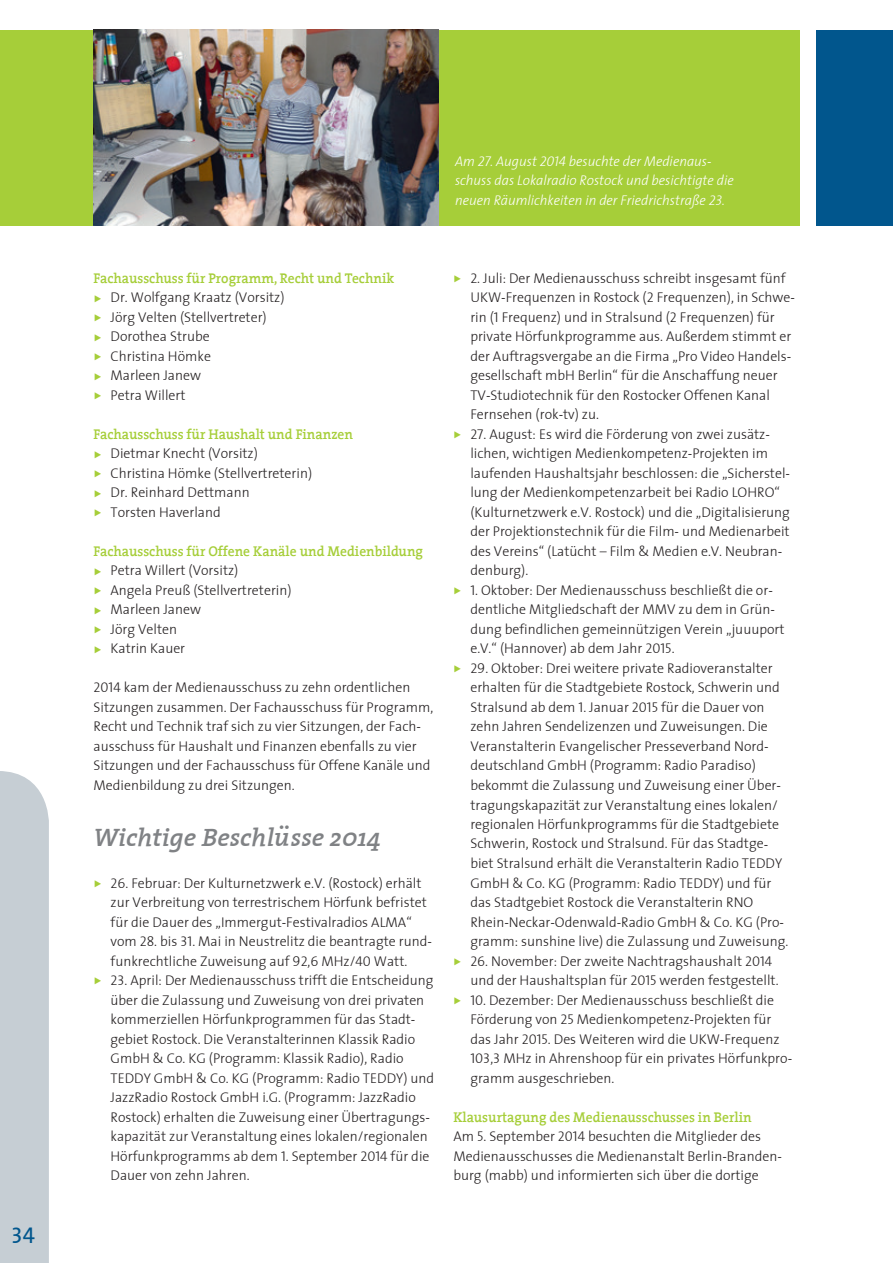
<style>
.page{position:relative;width:893px;height:1263px;background:#fff}
.page>*{position:absolute;margin:0;border:0;box-sizing:border-box;transform-origin:0 0}
.t1{font:italic 600 25.5px "The Serif";color:#808285}
.t2{font:22.5px "The Sans ZHW1 Plain";color:#01568d}
.t3{font:14.25px/19.5px "The Sans Light ZHW1 Plain";color:#231f20}
.t4{font:600 14.25px "The Serif";color:#a6ce39;scale:.95 1}
.t5{font:italic 14.25px/19.5px "The Sans Light ZHW1";color:#fff;scale:.95 1}
</style>
<div class="page">
<div style="left:0;top:771px;width:49px;height:492px;background:#c6ced4"></div>
<div style="left:0;top:30px;width:799px;height:195px;background:#a6ce39"></div>
<img style="left:94px;top:30px;width:344px;height:195px">
<div style="left:816px;top:30px;width:77px;height:195px;background:#01568d"></div>
<h2 class="t2" style="left:12px;top:1217px;width:25px">34</h2>
<p class="t5" style="left:455px;top:151px;width:295px">Am 27. August 2014 besuchte der Medienaus&shy;schuss das Lokalradio Rostock und besichtigte die neuen Räumlichkeiten in der Friedrichstraße 23.</p>
<p class="t4" style="left:94px;top:266px;width:318px">Fachausschuss für Programm, Recht und Technik</p>
<p class="t3" style="left:111px;top:287px;width:176px">Dr. Wolfgang Kraatz (Vorsitz)</p>
<p class="t3" style="left:111px;top:307px;width:158px">Jörg Velten (Stellvertreter)</p>
<p class="t3" style="left:111px;top:326px;width:101px">Dorothea Strube</p>
<p class="t3" style="left:111px;top:346px;width:102px">Christina Hömke</p>
<p class="t3" style="left:111px;top:365px;width:92px">Marleen Janew</p>
<p class="t3" style="left:111px;top:385px;width:77px">Petra Willert</p>
<p class="t4" style="left:94px;top:422px;width:275px">Fachausschuss für Haushalt und Finanzen</p>
<p class="t3" style="left:111px;top:443px;width:149px">Dietmar Knecht (Vorsitz)</p>
<p class="t3" style="left:111px;top:463px;width:203px">Christina Hömke (Stellvertreterin)</p>
<p class="t3" style="left:111px;top:482px;width:141px">Dr. Reinhard Dettmann</p>
<p class="t3" style="left:111px;top:502px;width:112px">Torsten Haverland</p>
<p class="t4" style="left:94px;top:539px;width:348px">Fachausschuss für Offene Kanäle und Medienbildung</p>
<p class="t3" style="left:111px;top:560px;width:129px">Petra Willert (Vorsitz)</p>
<p class="t3" style="left:111px;top:580px;width:183px">Angela Preuß (Stellvertreterin)</p>
<p class="t3" style="left:111px;top:599px;width:92px">Marleen Janew</p>
<p class="t3" style="left:111px;top:619px;width:68px">Jörg Velten</p>
<p class="t3" style="left:111px;top:638px;width:76px">Katrin Kauer</p>
<p class="t3" style="left:94px;top:677px;width:341px">2014 kam der Medienausschuss zu zehn ordentlichen Sitzungen zusammen. Der Fachausschuss für Programm, Recht und Technik traf sich zu vier Sitzungen, der Fach&shy;ausschuss für Haushalt und Finanzen ebenfalls zu vier Sitzungen und der Fachausschuss für Offene Kanäle und Medienbildung zu drei Sitzungen.</p>
<h1 class="t1" style="left:94px;top:816px;width:289px">Wichtige Beschlusse 2014</h1>
<h1 class="t1" style="left:279px;top:799px;width:13px">..</h1>
<p class="t3" style="left:111px;top:872px;width:323px">26. Februar: Der Kulturnetzwerk e.V. (Rostock) erhält zur Verbreitung von terrestrischem Hörfunk befristet für die Dauer des „Immergut-Festivalradios ALMA“ vom 28. bis 31. Mai in Neustrelitz die beantragte rund&shy;funkrechtliche Zuweisung auf 92,6 MHz/40 Watt.</p>
<p class="t3" style="left:111px;top:970px;width:325px">23. April: Der Medienausschuss trifft die Entscheidung über die Zulassung und Zuweisung von drei privaten kommerziellen Hörfunkprogrammen für das Stadt&shy;gebiet Rostock. Die Veranstalterinnen Klassik Radio GmbH &amp; Co. KG (Programm: Klassik Radio), Radio TEDDY GmbH &amp; Co. KG (Programm: Radio TEDDY) und JazzRadio Rostock GmbH i.G. (Programm: JazzRadio Rostock) erhalten die Zuweisung einer Übertragungs&shy;kapazität zur Veranstaltung eines lokalen/regionalen Hörfunkprogramms ab dem 1. September 2014 für die Dauer von zehn Jahren.</p>
<p class="t3" style="left:470px;top:268px;width:326px">2. Juli: Der Medienausschuss schreibt insgesamt fünf UKW-Frequenzen in Rostock (2 Frequenzen), in Schwe&shy;rin (1 Frequenz) und in Stralsund (2 Frequenzen) für private Hörfunkprogramme aus. Außerdem stimmt er der Auftragsvergabe an die Firma „Pro Video Handels&shy;gesellschaft mbH Berlin“ für die Anschaffung neuer TV-Studiotechnik für den Rostocker Offenen Kanal Fernsehen (rok-tv) zu.</p>
<p class="t3" style="left:470px;top:424px;width:321px">27. August: Es wird die Förderung von zwei zusätz&shy;lichen, wichtigen Medienkompetenz-Projekten im laufenden Haushaltsjahr beschlossen: die „Sicherstel&shy;lung der Medienkompetenzarbeit bei Radio LOHRO“ (Kulturnetzwerk e.V. Rostock) und die „Digitalisierung der Projektionstechnik für die Film- und Medienarbeit des Vereins“ (Latücht – Film &amp; Medien e.V. Neubran&shy;denburg).</p>
<p class="t3" style="left:470px;top:580px;width:316px">1. Oktober: Der Medienausschuss beschließt die or&shy;dentliche Mitgliedschaft der MMV zu dem in Grün&shy;dung befindlichen gemeinnützigen Verein „juuuport e.V.“ (Hannover) ab dem Jahr 2015.</p>
<p class="t3" style="left:470px;top:658px;width:319px">29. Oktober: Drei weitere private Radioveranstalter erhalten für die Stadtgebiete Rostock, Schwerin und Stralsund ab dem 1. Januar 2015 für die Dauer von zehn Jahren Sendelizenzen und Zuweisungen. Die Veranstalterin Evangelischer Presseverband Nord&shy;deutschland GmbH (Programm: Radio Paradiso) bekommt die Zulassung und Zuweisung einer Über&shy;tragungskapazität zur Veranstaltung eines lokalen/ regionalen Hörfunkprogramms für die Stadtgebiete Schwerin, Rostock und Stralsund. Für das Stadtge&shy;biet Stralsund erhält die Veranstalterin Radio TEDDY GmbH &amp; Co. KG (Programm: Radio TEDDY) und für das Stadtgebiet Rostock die Veranstalterin RNO Rhein-Neckar-Odenwald-Radio GmbH &amp; Co. KG (Pro&shy;gramm: sunshine live) die Zulassung und Zuweisung.</p>
<p class="t3" style="left:470px;top:950px;width:310px">26. November: Der zweite Nachtragshaushalt 2014 und der Haushaltsplan für 2015 werden festgestellt.</p>
<p class="t3" style="left:470px;top:989px;width:323px">10. Dezember: Der Medienausschuss beschließt die Förderung von 25 Medienkompetenz-Projekten für das Jahr 2015. Des Weiteren wird die UKW-Frequenz 103,3 MHz in Ahrenshoop für ein privates Hörfunkpro&shy;gramm ausgeschrieben.</p>
<p class="t4" style="left:453px;top:1105px;width:315px">Klausurtagung des Medienausschusses in Berlin</p>
<p class="t3" style="left:453px;top:1126px;width:330px">Am 5. September 2014 besuchten die Mitglieder des<br>Medienausschusses die Medienanstalt Berlin-Branden&shy;burg (mabb) und informierten sich über die dortige</p>
</div>
